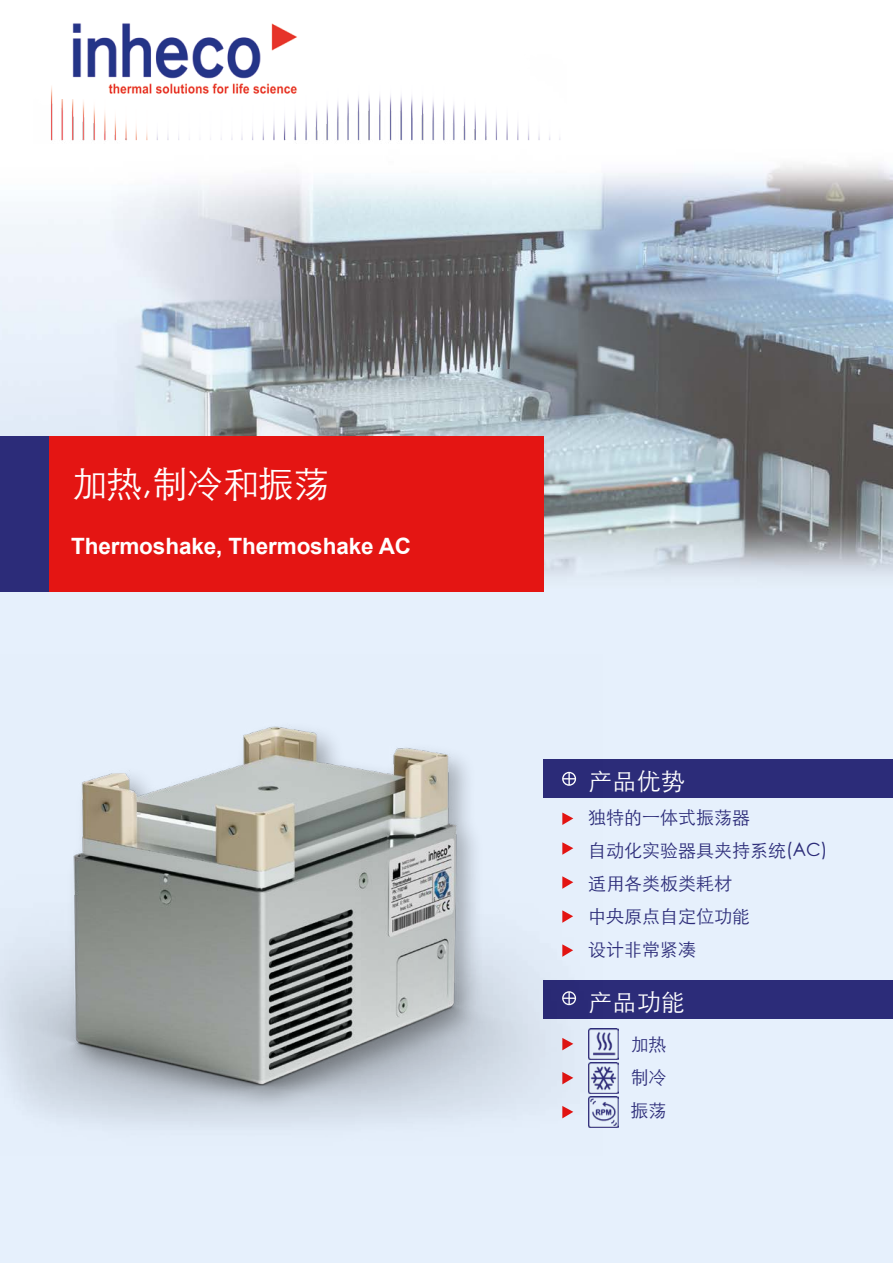
<style>
.page{position:relative;width:893px;height:1263px;background:#fff}
.page>*{position:absolute;margin:0;border:0;box-sizing:border-box;transform-origin:0 0}
.t1{font:300 36px "ST Heiti SC";letter-spacing:-.015em;color:#fff}
.t2{font:300 24px "ST Heiti SC";letter-spacing:.015em;color:#fff}
.t3{font:700 22.5px "Arial";letter-spacing:-.005em;color:#fff}
.t4{font:300 18px/33px "ST Heiti SC";color:#2c2c79}
</style>
<div class="page">
<img style="left:0;top:164px;width:893px;height:1099px">
<div style="left:0;top:436px;width:49px;height:156px;background:#2c2c79"></div>
<div style="left:49px;top:436px;width:495px;height:156px;background:#e41513"></div>
<div style="left:544px;top:759px;width:349px;height:39px;background:#2c2c79"></div>
<div style="left:544px;top:981px;width:349px;height:38px;background:#2c2c79"></div>
<img style="left:50px;top:86px;width:510px;height:55px">
<img style="left:61px;top:23px;width:242px;height:76px">
<img style="left:615px;top:1029px;width:4px;height:30px">
<img style="left:615px;top:1063px;width:4px;height:30px">
<div style="left:0;top:720px;width:615px;height:436px;background:#000;opacity:.3"></div>
<img style="left:0;top:655px;width:602px;height:500px">
<img style="left:588px;top:1097px;width:31px;height:30px">
<h1 class="t1" style="left:71px;top:453px;width:260px">加热,制冷和振荡</h1>
<p class="t3" style="left:71px;top:532px;width:342px">Thermoshake, Thermoshake AC</p>
<h2 class="t2" style="left:588px;top:760px;width:99px">产品优势</h2>
<p class="t4" style="left:588px;top:799px;width:241px">独特的一体式振荡器<br>自动化实验器具夹持系统(AC)适用各类板类耗材<br>中央原点自定位功能<br>设计非常紧凑</p>
<h2 class="t2" style="left:588px;top:981px;width:99px">产品功能</h2>
<p class="t4" style="left:630px;top:1026px;width:37px;text-align:justify">加热制冷振荡</p>
</div>
